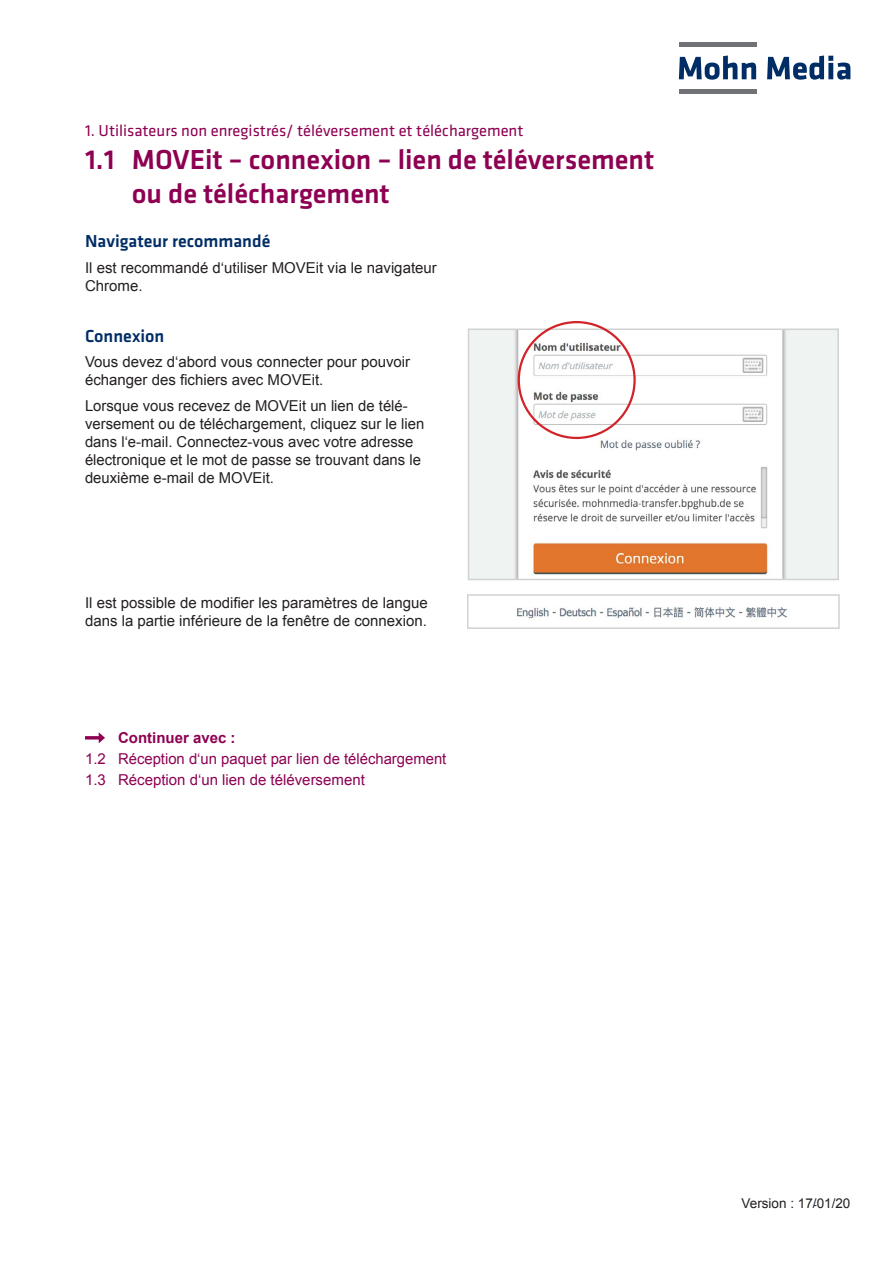
<style>
.page{position:relative;width:893px;height:1263px;background:#fff}
.page>*{position:absolute;margin:0;border:0;box-sizing:border-box;transform-origin:0 0}
.t1{font:500 28.5px/34.2px "Klavika";color:#8d0052}
.t2{font:500 18px "Klavika";color:#002d66}
.t3{font:16.5px "Klavika";color:#8d0052}
.t4{font:15px/18px "Arial";color:#231f20}
.t5{font:15px/21px "Arial";color:#8d0052}
.t6{font:700 15px "Arial";color:#8d0052}
.t7{font:13.5px "Arial";color:#231f20}
</style>
<div class="page">
<hr style="left:679px;top:43px;width:77px;height:4px;background:#717275">
<div style="left:679px;top:89px;width:77px;height:5px;background:#717275"></div>
<svg style="left:679px;top:56px;width:171px;height:24px"></svg>
<svg style="left:85px;top:732px;width:20px;height:11px"></svg>
<img style="left:516px;top:607px;width:271px;height:13px">
<div style="left:467px;top:594px;width:373px;height:35px;border:2px solid #d1d2d4"></div>
<img style="left:471px;top:331px;width:365px;height:246px">
<div style="left:468px;top:328px;width:371px;height:252px;border:2px solid #d1d2d4"></div>
<div style="left:518px;top:321px;width:118px;height:118px;border:2px solid #d1232a;border-radius:50%"></div>
<p class="t3" style="left:85px;top:120px;width:440px">1. Utilisateurs non enregistrés/ téléversement et téléchargement</p>
<h1 class="t1" style="left:132px;top:141px;width:524px;text-indent:-47px">1.1 MOVEit – connexion – lien de téléversement ou de téléchargement</h1>
<p class="t2" style="left:85px;top:229px;width:187px">Navigateur recommandé</p>
<p class="t4" style="left:85px;top:259px;width:353px">Il est recommandé d‘utiliser MOVEit via le navigateur<br>Chrome.</p>
<p class="t2" style="left:85px;top:323px;width:81px">Connexion</p>
<p class="t4" style="left:85px;top:353px;width:327px">Vous devez d‘abord vous connecter pour pouvoir échanger des fichiers avec MOVEit.</p>
<p class="t4" style="left:85px;top:396px;width:341px">Lorsque vous recevez de MOVEit un lien de télé&shy;versement ou de téléchargement, cliquez sur le lien dans l‘e-mail. Connectez-vous avec votre adresse électronique et le mot de passe se trouvant dans le deuxième e-mail de MOVEit.</p>
<p class="t4" style="left:85px;top:594px;width:344px">Il est possible de modifier les paramètres de langue dans la partie inférieure de la fenêtre de connexion.</p>
<p class="t6" style="left:118px;top:728px;width:119px">Continuer avec :</p>
<p class="t5" style="left:85px;top:749px;width:363px">1.2 Réception d‘un paquet par lien de téléchargement<br>1.3 Réception d‘un lien de téléversement</p>
<p class="t7" style="left:742px;top:1194px;width:110px">Version : 17/01/20</p>
</div>
